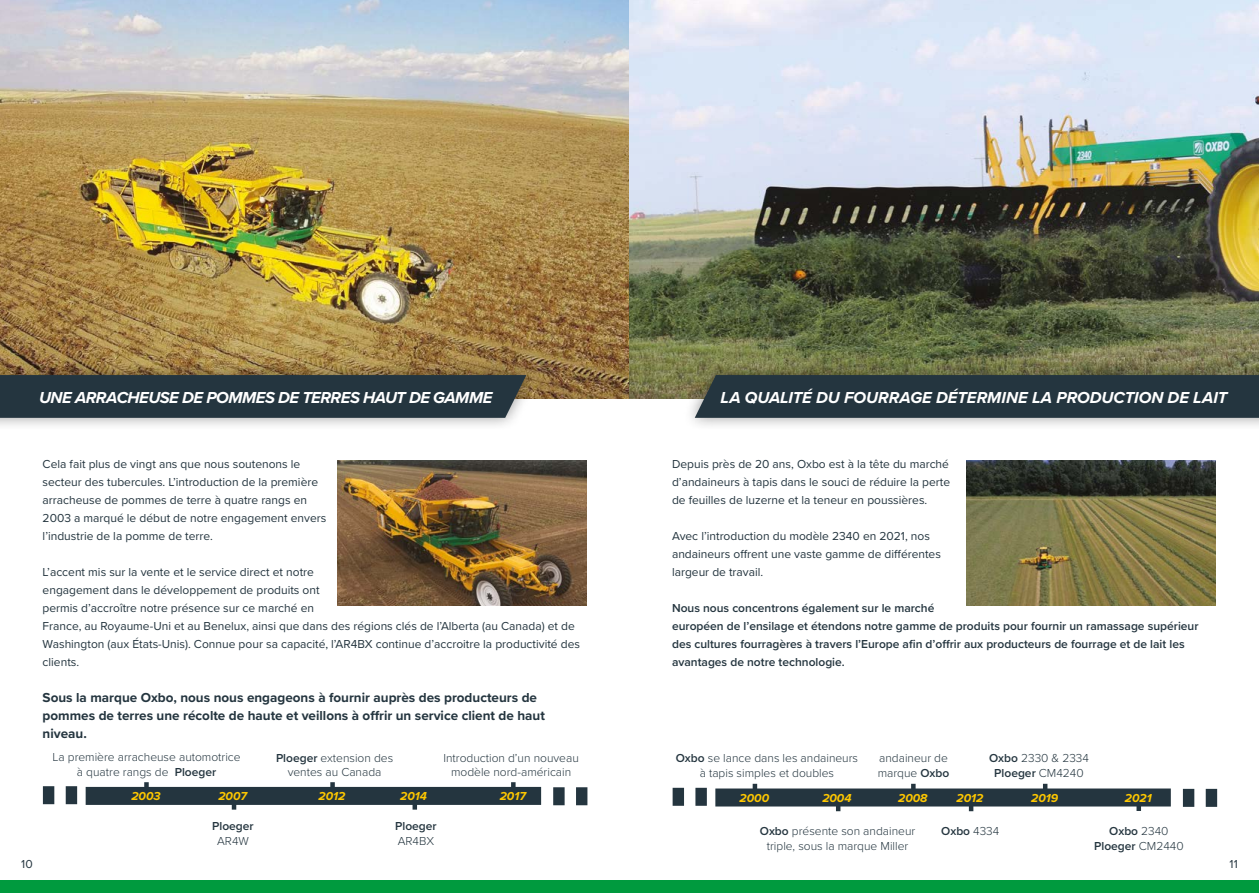
<style>
.page{position:relative;width:1259px;height:893px;background:#fff}
.page>*{position:absolute;margin:0;border:0;box-sizing:border-box;transform-origin:0 0}
.t1{font:italic 700 16.5px "Proxima Nova";letter-spacing:-.015em;color:#fff}
.t2{font:700 13.5px/18px "Proxima Nova";color:#24353f}
.t3{font:12px/18px "Proxima Nova";color:#24353f}
.t4{font:300 12px/14.4px "Proxima Nova";color:#24353f;text-align:center}
.t5{font:600 12px/18px "Proxima Nova";color:#24353f}
.t6{font:italic 700 12px "Proxima Nova";color:#fec700}
.s1{font-weight:600}
.s2{font-weight:300}
</style>
<div class="page">
<div style="left:0;top:880px;width:1259px;height:13px;background:#009a3e"></div>
<img style="left:0;top:0;width:1259px;height:398px">
<div style="left:0;top:361px;width:539px;height:71px;background:#000;opacity:.4"></div>
<div style="left:0;top:375px;width:526px;height:43px;background:#24353f"></div>
<div style="left:682px;top:361px;width:577px;height:71px;background:#000;opacity:.4"></div>
<div style="left:694px;top:375px;width:565px;height:43px;background:#24353f"></div>
<img style="left:337px;top:461px;width:250px;height:144px">
<img style="left:966px;top:461px;width:249px;height:144px">
<div style="left:86px;top:787px;width:455px;height:18px;background:#24353f"></div>
<svg style="left:553px;top:787px;width:34px;height:18px"></svg>
<div style="left:144px;top:782px;width:5px;height:15px;background:#24353f"></div>
<hr style="left:232px;top:795px;width:4px;height:15px;background:#24353f">
<div style="left:330px;top:782px;width:5px;height:15px;background:#24353f"></div>
<svg style="left:43px;top:786px;width:34px;height:18px"></svg>
<div style="left:715px;top:788px;width:455px;height:18px;background:#24353f"></div>
<svg style="left:1183px;top:789px;width:34px;height:18px"></svg>
<div style="left:752px;top:784px;width:5px;height:14px;background:#24353f"></div>
<hr style="left:836px;top:797px;width:4px;height:14px;background:#24353f">
<svg style="left:672px;top:788px;width:35px;height:18px"></svg>
<hr style="left:911px;top:784px;width:4px;height:14px;background:#24353f">
<hr style="left:969px;top:797px;width:4px;height:14px;background:#24353f">
<hr style="left:1043px;top:784px;width:4px;height:14px;background:#24353f">
<div style="left:1136px;top:796px;width:5px;height:15px;background:#24353f"></div>
<div style="left:412px;top:795px;width:5px;height:15px;background:#24353f"></div>
<hr style="left:511px;top:782px;width:4px;height:15px;background:#24353f">
<h1 class="t1" style="left:39px;top:385px;width:455px">UNE ARRACHEUSE DE POMMES DE TERRES HAUT DE GAMME</h1>
<p class="t3" style="left:43px;top:454px;width:285px">Cela fait plus de vingt ans que nous soutenons le secteur des tubercules. L’introduction de la première arracheuse de pommes de terre à quatre rangs en 2003 a marqué le début de notre engagement envers l’industrie de la pomme de terre.</p>
<p class="t3" style="left:43px;top:562px;width:539px">L’accent mis sur la vente et le service direct et notre<br>engagement dans le développement de produits ont<br>permis d’accroître notre présence sur ce marché en<br>France, au Royaume-Uni et au Benelux, ainsi que dans des régions clés de l’Alberta (au Canada) et de Washington (aux États-Unis). Connue pour sa capacité, l’AR4BX continue d’accroitre la productivité des clients.</p>
<p class="t2" style="left:43px;top:688px;width:504px">Sous la marque Oxbo, nous nous engageons à fournir auprès des producteurs de pommes de terres une récolte de haute et veillons à offrir un service client de haut niveau.</p>
<h1 class="t1" style="left:720px;top:385px;width:508px">LA QUALITÉ DU FOURRAGE DÉTERMINE LA PRODUCTION DE LAIT</h1>
<p class="t3" style="left:672px;top:454px;width:280px;text-align:justify">Depuis près de 20 ans, Oxbo est à la tête du marché d’andaineurs à tapis dans le souci de réduire la perte de feuilles de luzerne et la teneur en poussières.</p>
<p class="t3" style="left:672px;top:526px;width:270px">Avec l’introduction du modèle 2340 en 2021, nos andaineurs offrent une vaste gamme de différentes largeur de travail.</p>
<p class="t5" style="left:672px;top:599px;width:528px">Nous nous concentrons également sur le marché<br>européen de l’ensilage et étendons notre gamme de produits pour fournir un ramassage supérieur des cultures fourragères à travers l’Europe afin d’offrir aux producteurs de fourrage et de lait les avantages de notre technologie.</p>
<p class="t4" style="left:53px;top:749px;width:190px">La première arracheuse automotrice à quatre rangs de <span class="s1">Ploeger</span></p>
<p class="t4" style="left:443px;top:750px;width:137px">Introduction d’un nouveau modèle nord-américain</p>
<p class="t4" style="left:276px;top:750px;width:119px"><span class="s1">Ploeger</span> extension des ventes au Canada</p>
<p class="t4" style="left:877px;top:750px;width:73px;text-align:left">andaineur de marque <span class="s1">Oxbo</span></p>
<p class="t4" style="left:676px;top:750px;width:184px"><span class="s1">Oxbo</span> se lance dans les andaineurs à tapis simples et doubles</p>
<p class="t4" style="left:989px;top:750px;width:101px"><span class="s1">Oxbo</span> 2330 &amp; 2334<br><span class="s1">Ploeger</span> CM4240</p>
<p class="t6" style="left:131px;top:787px;width:31px">2003</p>
<p class="t6" style="left:218px;top:787px;width:30px">2007</p>
<p class="t6" style="left:319px;top:787px;width:28px">2012</p>
<p class="t6" style="left:400px;top:787px;width:28px">2014</p>
<p class="t6" style="left:500px;top:787px;width:28px">2017</p>
<p class="t6" style="left:739px;top:789px;width:31px">2000</p>
<p class="t6" style="left:822px;top:789px;width:31px">2004</p>
<p class="t6" style="left:898px;top:789px;width:31px">2008</p>
<p class="t6" style="left:956px;top:789px;width:28px">2012</p>
<p class="t6" style="left:1031px;top:789px;width:28px">2019</p>
<p class="t6" style="left:1125px;top:789px;width:28px">2021</p>
<p class="t5" style="left:212px;top:817px;width:43px">Ploeger</p>
<p class="t4" style="left:217px;top:833px;width:33px">AR4W</p>
<p class="t5" style="left:395px;top:817px;width:43px">Ploeger</p>
<p class="t4" style="left:398px;top:833px;width:38px">AR4BX</p>
<p class="t4" style="left:760px;top:823px;width:157px"><span class="s1">Oxbo</span> présente son andaineur triple, sous la marque Miller</p>
<p class="t5" style="left:941px;top:822px;width:60px">Oxbo <span class="s2">4334</span></p>
<p class="t5" style="left:1094px;top:824px;width:91px;line-height:14.4px;text-align:center">Oxbo <span class="s2">2340<br></span>Ploeger <span class="s2">CM2440</span></p>
<p class="t3" style="left:21px;top:855px;width:13px">10</p>
<p class="t3" style="left:1229px;top:855px;width:10px">11</p>
</div>
